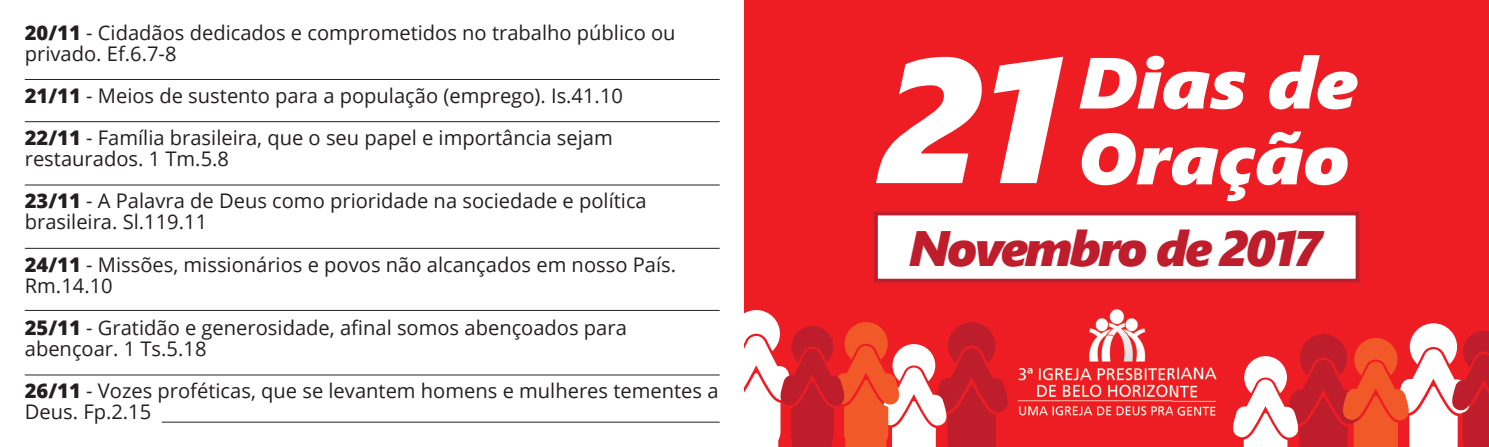
<style>
.page{position:relative;width:1489px;height:447px;background:#fff}
.page>*{position:absolute;margin:0;border:0;box-sizing:border-box;transform-origin:0 0}
.t1{font:italic 177.28px "Segoe UI Black";color:#fff}
.t2{font:italic 72.1px/75.8px "Segoe UI Black";color:#fff;scale:1.06 1}
.t3{font:italic 49.7px "Segoe UI Black";letter-spacing:-.05em;color:#be1d2c}
.t4{font:20.12px/42px "Open Sans";color:#231f20}
.s1{font-weight:800}
</style>
<div class="page">
<div style="left:744px;top:0;width:744px;height:446px;background:#ee1d23"></div>
<div style="left:876px;top:213px;width:481px;height:67px;background:#fff"></div>
<div style="left:874px;top:211px;width:485px;height:71px;border:4px solid #be1d2c"></div>
<svg style="left:744px;top:310px;width:261px;height:136px"></svg>
<svg style="left:1233px;top:323px;width:255px;height:123px"></svg>
<img style="left:1005px;top:309px;width:212px;height:107px">
<img style="left:1005px;top:390px;width:3px;height:18px">
<hr style="left:25px;top:79px;width:694px;height:1px;background:#231f20">
<hr style="left:25px;top:121px;width:694px;height:1px;background:#231f20">
<hr style="left:25px;top:184px;width:694px;height:1px;background:#231f20">
<hr style="left:25px;top:248px;width:694px;height:1px;background:#231f20">
<hr style="left:25px;top:310px;width:694px;height:1px;background:#231f20">
<hr style="left:25px;top:374px;width:694px;height:1px;background:#231f20">
<hr style="left:162px;top:421px;width:557px;height:1px;background:#231f20">
<p class="t4" style="left:25px;top:22px;width:652px;line-height:21px"><span class="s1">20/11</span> - Cidadãos dedicados e comprometidos no trabalho público ou privado. Ef.6.7-8</p>
<p class="t4" style="left:25px;top:74px;width:599px"><span class="s1">21/11</span> - Meios de sustento para a população (emprego). Is.41.10<br><span class="s1">22/11</span> - Família brasileira, que o seu papel e importância sejam</p>
<p class="t4" style="left:25px;top:137px;width:623px">restaurados. 1 Tm.5.8<br><span class="s1">23/11</span> - A Palavra de Deus como prioridade na sociedade e política</p>
<p class="t4" style="left:25px;top:200px;width:652px">brasileira. Sl.119.11<br><span class="s1">24/11</span> - Missões, missionários e povos não alcançados em nosso País.</p>
<p class="t4" style="left:25px;top:263px;width:603px">Rm.14.10<br><span class="s1">25/11</span> - Gratidão e generosidade, afinal somos abençoados para</p>
<p class="t4" style="left:25px;top:326px;width:695px">abençoar. 1 Ts.5.18<br><span class="s1">26/11</span> - Vozes proféticas, que se levantem homens e mulheres tementes a</p>
<p class="t4" style="left:25px;top:389px;width:128px">Deus. Fp.2.15</p>
<h1 class="t1" style="left:883px;top:-15px;width:185px">21</h1>
<h2 class="t2" style="left:1078px;top:41px;width:265px">Dias de<br>Oração</h2>
<h3 class="t3" style="left:908px;top:210px;width:415px">Novembro de 2017</h3>
</div>
